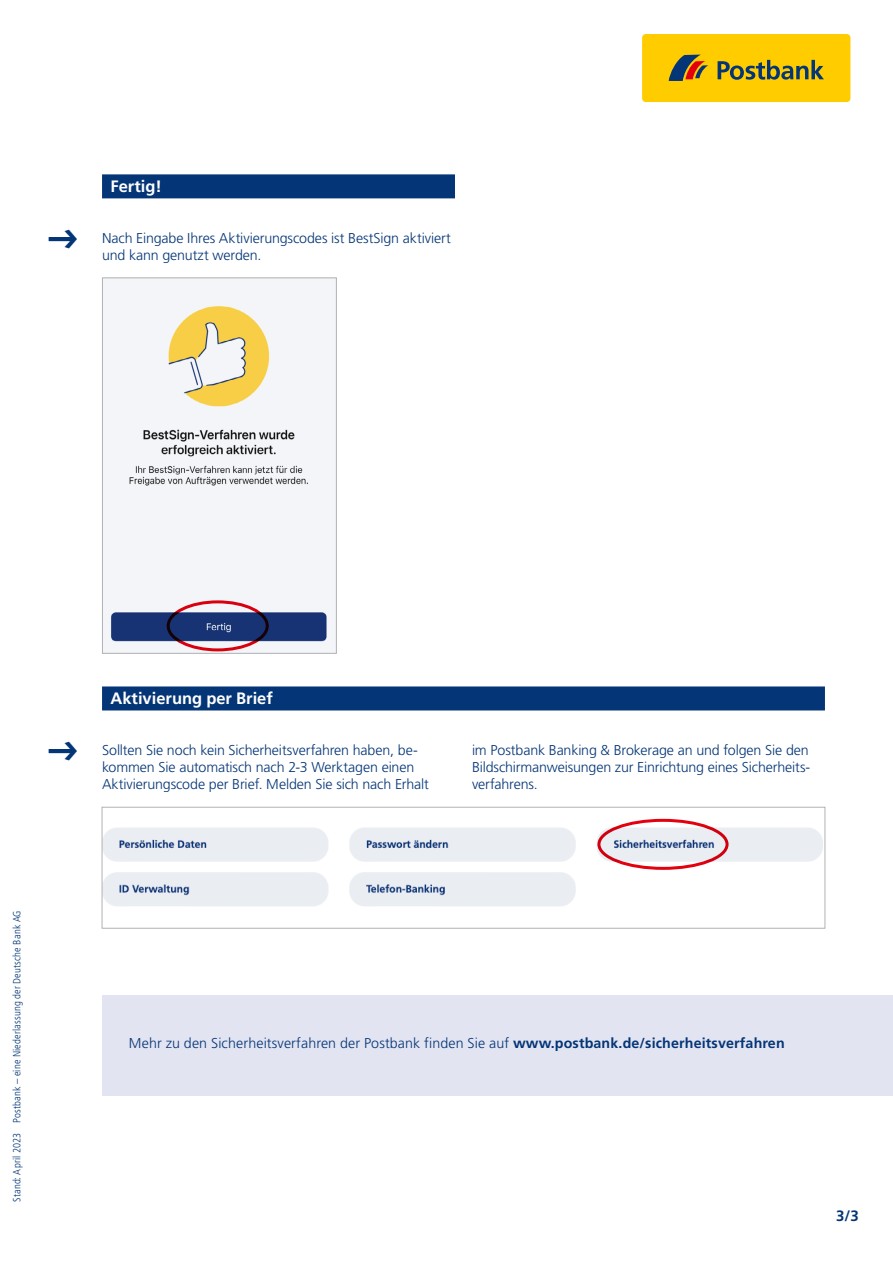
<style>
.page{position:relative;width:893px;height:1263px;background:#fff}
.page>*{position:absolute;margin:0;border:0;box-sizing:border-box;transform-origin:0 0}
.t1{font:700 16.5px "Frutiger LT Std";color:#fff}
.t2{font:16.5px "Postbank Font 799";color:#043576}
.t3{font:700 15px "Frutiger LT Std";color:#043576}
.t4{font:300 14.25px/17.1px "Frutiger LT Std";letter-spacing:-.01em;color:#043576}
.t5{font:300 14.25px "Frutiger LT Std";letter-spacing:.01em;color:#043576}
.t6{font:300 condensed 10.5px "Frutiger LT Std";letter-spacing:.015em;color:#043576}
.s1{font-weight:700}
</style>
<div class="page">
<div style="left:642px;top:34px;width:208px;height:68px;background:#fc0;border-radius:4px"></div>
<svg style="left:718px;top:60px;width:106px;height:20px"></svg>
<svg style="left:669px;top:55px;width:39px;height:26px"></svg>
<div style="left:102px;top:174px;width:353px;height:24px;background:#043576"></div>
<img style="left:104px;top:279px;width:231px;height:373px">
<div style="left:102px;top:277px;width:235px;height:377px;border:1px solid #b1b2b3"></div>
<div style="left:167px;top:600px;width:102px;height:51px;border:3px solid #e3000f;border-radius:50%"></div>
<div style="left:102px;top:686px;width:723px;height:24px;background:#043576"></div>
<img style="left:104px;top:818px;width:719px;height:88px">
<div style="left:102px;top:807px;width:723px;height:122px;border:1px solid #b1b2b3"></div>
<div style="left:102px;top:995px;width:791px;height:100px;background:#e3e4f1"></div>
<div style="left:597px;top:819px;width:132px;height:51px;border:3px solid #e3000f;border-radius:50%"></div>
<p class="t2" style="left:49px;top:230px;width:31px">7</p>
<p class="t1" style="left:111px;top:176px;width:53px">Fertig!</p>
<p class="t4" style="left:102px;top:230px;width:350px">Nach Eingabe Ihres Aktivierungscodes ist BestSign aktiviert und kann genutzt werden.</p>
<p class="t1" style="left:111px;top:688px;width:164px">Aktivierung per Brief</p>
<p class="t4" style="left:102px;top:742px;width:328px">Sollten Sie noch kein Sicherheitsverfahren haben, be&shy;kommen Sie automatisch nach 2-3 Werktagen einen<br>Aktivierungscode per Brief. Melden Sie sich nach Erhalt</p>
<p class="t2" style="left:49px;top:742px;width:31px">7</p>
<p class="t4" style="left:472px;top:742px;width:340px;text-align:justify">im Postbank Banking &amp; Brokerage an und folgen Sie den Bildschirmanweisungen zur Einrichtung eines Sicherheits&shy;verfahrens.</p>
<p class="t6" style="left:11px;top:1202px;width:293px;rotate:-90deg">Stand: April 2023 Postbank – eine Niederlassung der Deutsche Bank AG</p>
<p class="t5" style="left:129px;top:1035px;width:657px">Mehr zu den Sicherheitsverfahren der Postbank finden Sie auf <span class="s1">www.postbank.de/sicherheitsverfahren</span></p>
<p class="t3" style="left:836px;top:1207px;width:24px">3/3</p>
</div>
